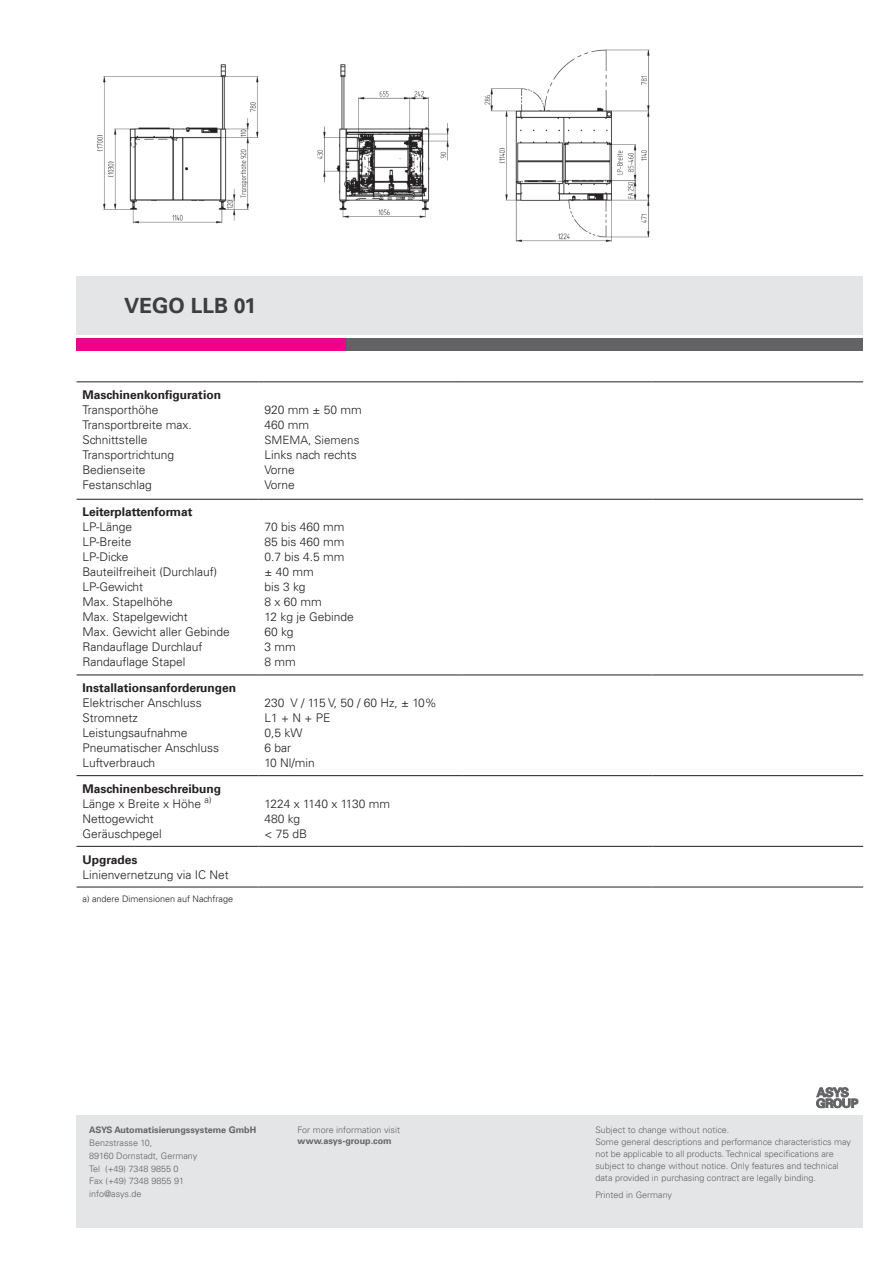
<style>
.page{position:relative;width:893px;height:1263px;background:#fff}
.page>*{position:absolute;margin:0;border:0;box-sizing:border-box;transform-origin:0 0}
.t1{font:700 21px "Univers";color:#3e3e3f}
.t2{font:300 12px/15px "Univers LT";color:#231f20}
.t3{font:700 12px "Univers";color:#231f20}
.t4{font:300 11.55px "Univers LT";color:#231f20}
.t5{font:300 9px/12.8px "Univers LT";color:#636366}
.t6{font:700 9px "Univers";color:#636366}
.t7{font:300 9px "Univers LT";color:#231f20}
</style>
<div class="page">
<div style="left:77px;top:338px;width:270px;height:13px;background:#ed028c"></div>
<div style="left:347px;top:338px;width:516px;height:13px;background:#636366"></div>
<div style="left:77px;top:276px;width:786px;height:59px;background:#e4e5e7"></div>
<svg style="left:816px;top:1087px;width:42px;height:21px"></svg>
<div style="left:77px;top:1115px;width:786px;height:113px;background:#e4e5e7"></div>
<hr style="left:77px;top:382px;width:182px;height:1px;background:#231f20">
<hr style="left:259px;top:382px;width:203px;height:1px;background:#231f20">
<hr style="left:462px;top:382px;width:190px;height:1px;background:#231f20">
<hr style="left:77px;top:499px;width:182px;height:1px;background:#231f20">
<hr style="left:259px;top:499px;width:203px;height:1px;background:#231f20">
<hr style="left:462px;top:499px;width:190px;height:1px;background:#231f20">
<hr style="left:77px;top:675px;width:182px;height:1px;background:#231f20">
<hr style="left:259px;top:675px;width:203px;height:1px;background:#231f20">
<hr style="left:462px;top:675px;width:190px;height:1px;background:#231f20">
<hr style="left:77px;top:775px;width:182px;height:1px;background:#231f20">
<hr style="left:259px;top:775px;width:203px;height:1px;background:#231f20">
<hr style="left:462px;top:775px;width:190px;height:1px;background:#231f20">
<hr style="left:77px;top:846px;width:182px;height:1px;background:#231f20">
<hr style="left:259px;top:846px;width:203px;height:1px;background:#231f20">
<hr style="left:462px;top:846px;width:190px;height:1px;background:#231f20">
<hr style="left:77px;top:887px;width:182px;height:1px;background:#231f20">
<hr style="left:259px;top:887px;width:203px;height:1px;background:#231f20">
<hr style="left:462px;top:887px;width:190px;height:1px;background:#231f20">
<hr style="left:652px;top:382px;width:211px;height:1px;background:#231f20">
<hr style="left:652px;top:499px;width:211px;height:1px;background:#231f20">
<hr style="left:652px;top:675px;width:211px;height:1px;background:#231f20">
<hr style="left:652px;top:775px;width:211px;height:1px;background:#231f20">
<hr style="left:652px;top:846px;width:211px;height:1px;background:#231f20">
<hr style="left:652px;top:887px;width:211px;height:1px;background:#231f20">
<img style="left:97px;top:49px;width:553px;height:193px">
<h1 class="t1" style="left:124px;top:294px;width:133px">VEGO LLB 01</h1>
<p class="t3" style="left:83px;top:388px;width:140px">Maschinenkonfiguration</p>
<p class="t2" style="left:83px;top:402px;width:111px">Transporthöhe<br>Transportbreite max.<br>Schnittstelle<br>Transportrichtung<br>Bedienseite<br>Festanschlag</p>
<p class="t2" style="left:265px;top:402px;width:99px">920 mm ± 50 mm<br>460 mm</p>
<p class="t4" style="left:265px;top:433px;width:96px">SMEMA, Siemens</p>
<p class="t2" style="left:265px;top:447px;width:94px">Links nach rechts<br>Vorne<br>Vorne</p>
<p class="t3" style="left:83px;top:505px;width:112px">Leiterplattenformat</p>
<p class="t2" style="left:83px;top:520px;width:149px">LP-Länge<br>LP-Breite<br>LP-Dicke<br>Bauteilfreiheit (Durchlauf)<br>LP-Gewicht<br>Max. Stapelhöhe<br>Max. Stapelgewicht<br>Max. Gewicht aller Gebinde<br>Randauflage Durchlauf<br>Randauflage Stapel</p>
<p class="t2" style="left:265px;top:520px;width:91px">70 bis 460 mm<br>85 bis 460 mm<br>0.7 bis 4.5 mm ± 40 mm<br>bis 3 kg<br>8 x 60 mm<br>12 kg je Gebinde<br>60 kg<br>3 mm<br>8 mm</p>
<p class="t3" style="left:83px;top:681px;width:155px">Installationsanforderungen</p>
<p class="t2" style="left:83px;top:695px;width:138px">Elektrischer Anschluss<br>Stromnetz<br>Leistungsaufnahme<br>Pneumatischer Anschluss<br>Luftverbrauch</p>
<p class="t2" style="left:265px;top:695px;width:174px">230 V / 115 V, 50 / 60 Hz, ± 10%<br>L1 + N + PE<br>0,5 kW<br>6 bar<br>10 Nl/min</p>
<p class="t3" style="left:83px;top:781px;width:140px">Maschinenbeschreibung</p>
<p class="t2" style="left:83px;top:796px;width:131px">Länge x Breite x Höhe <sup>a)<br></sup>Nettogewicht<br>Geräuschpegel</p>
<p class="t2" style="left:265px;top:796px;width:127px">1224 x 1140 x 1130 mm<br>480 kg<br>&lt; 75 dB</p>
<p class="t3" style="left:83px;top:852px;width:57px">Upgrades</p>
<p class="t2" style="left:83px;top:867px;width:148px">Linienvernetzung via IC Net</p>
<p class="t7" style="left:83px;top:893px;width:152px">a) andere Dimensionen auf Nachfrage</p>
<p class="t6" style="left:89px;top:1125px;width:169px">ASYS Automatisierungssysteme GmbH</p>
<p class="t5" style="left:89px;top:1136px;width:110px">Benzstrasse 10,<br>89160 Dornstadt, Germany<br>Tel (+49) 7348 9855 0<br>Fax (+49) 7348 9855 91 info@asys.de</p>
<p class="t5" style="left:298px;top:1124px;width:104px">For more information visit</p>
<p class="t6" style="left:298px;top:1136px;width:96px">www.asys-group.com</p>
<p class="t5" style="left:595px;top:1124px;width:257px;line-height:12px">Subject to change without notice.<br>Some general descriptions and performance characteristics may not be applicable to all products. Technical specifications are subject to change without notice. Only features and technical data provided in purchasing contract are legally binding.</p>
<p class="t5" style="left:595px;top:1188px;width:78px">Printed in Germany</p>
</div>
